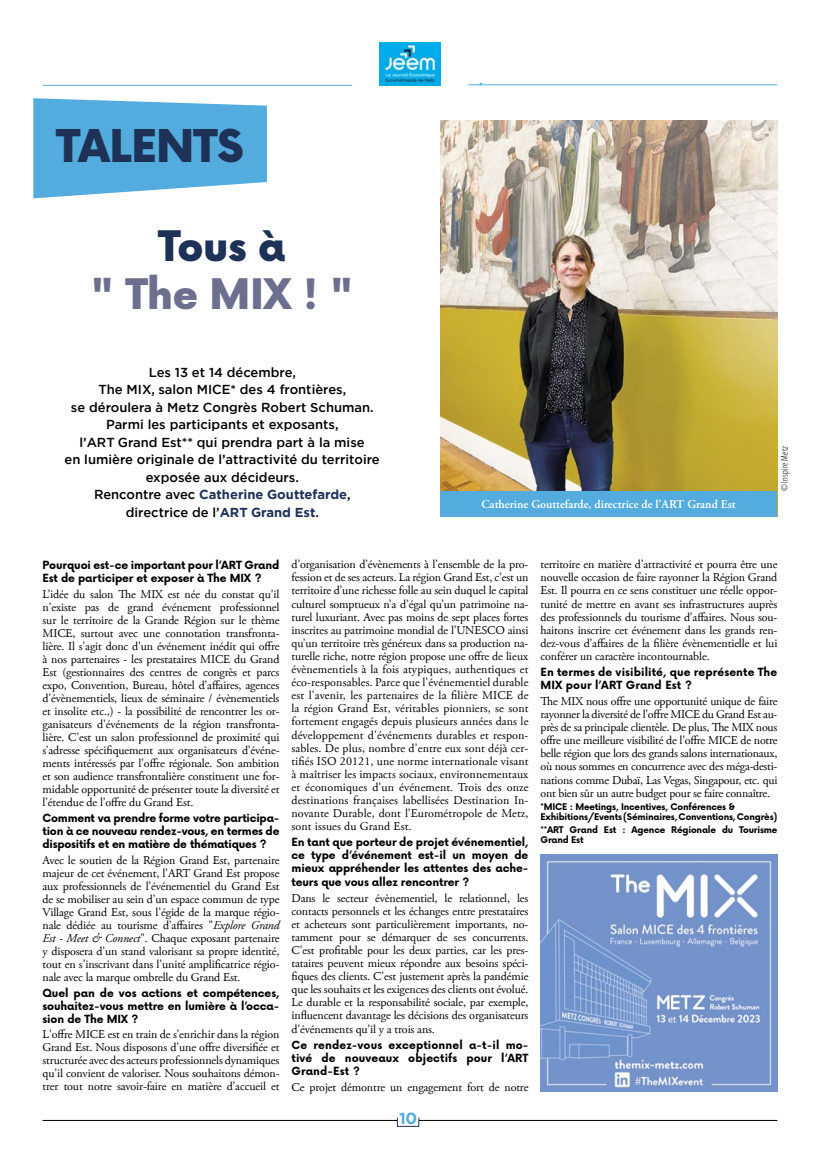
<style>
.page{position:relative;width:820px;height:1163px;background:#fff}
.page>*{position:absolute;margin:0;border:0;box-sizing:border-box;transform-origin:0 0}
.t1{font:900 44px "Now";letter-spacing:-.01em;color:#1e3258}
.t2{font:900 41px "Now";letter-spacing:-.01em;color:#6d6f8e}
.t3{font:900 41px "Now";color:#1e3258}
.t4{font:700 16px "Gotham";color:#53acdd}
.t5{font:500 13px/17.5px "Gotham";color:#000;text-align:center}
.t6{font:12px/13.1px "Adobe Garamond Pro";letter-spacing:-.01em;color:#000;text-align:justify}
.t7{font:600 12px "Adobe Garamond Pro";color:#fff}
.t8{font:700 11px/13px "Now";letter-spacing:-.01em;color:#000;text-align:justify}
.t9{font:700 11px/13.1px "Now";letter-spacing:.01em;color:#000}
.t10{font:300 condensed 10px "Myriad Pro";letter-spacing:.02em;color:#000}
.t11{font:700 9px/10.1px "Now";letter-spacing:-.02em;color:#000}
.s1{font-weight:700;color:#1e3258}
.s2{font-style:italic}
</style>
<div class="page">
<hr style="left:43px;top:1120px;width:734px;height:1px;background:#000">
<div style="left:397px;top:1117px;width:22px;height:9px;background:#fff"></div>
<img style="left:440px;top:120px;width:337px;height:396px">
<svg style="left:33px;top:98px;width:234px;height:100px;background:#67b5e1"></svg>
<hr style="left:468px;top:85px;width:309px;height:1px;background:#53acdd">
<hr style="left:43px;top:85px;width:309px;height:1px;background:#53acdd">
<img style="left:379px;top:43px;width:61px;height:43px">
<div style="left:440px;top:491px;width:336px;height:25px;background:#53acdd"></div>
<img style="left:540px;top:854px;width:237px;height:236px">
<h1 class="t1" style="left:56px;top:114px;width:189px">TALENTS</h1>
<h2 class="t3" style="left:158px;top:216px;width:129px">Tous à</h2>
<h2 class="t2" style="left:90px;top:264px;width:264px">" The MIX ! "</h2>
<p class="t5" style="left:64px;top:363px;width:316px">Les 13 et 14 décembre,<br>The MIX, salon MICE* des 4 frontières,<br>se déroulera à Metz Congrès Robert Schuman.<br>Parmi les participants et exposants,<br>l’ART Grand Est** qui prendra part à la mise<br>en lumière originale de l’attractivité du territoire exposée aux décideurs.<br>Rencontre avec <span class="s1">Catherine Gouttefarde</span>, directrice de l’<span class="s1">ART Grand Est</span>.</p>
<p class="t7" style="left:481px;top:497px;width:256px">Catherine Gouttefarde, directrice de l’ART Grand Est</p>
<p class="t10" style="left:778px;top:491px;width:47px;rotate:-90deg">© Inspire Metz</p>
<p class="t8" style="left:43px;top:558px;width:238px">Pourquoi est-ce important pour l’ART Grand<br>Est de participer et exposer à The MIX ?</p>
<p class="t6" style="left:43px;top:588px;width:238px">L’idée du salon The MIX est née du constat qu'il n'existe pas de grand événement professionnel sur le territoire de la Grande Région sur le thème MICE, surtout avec une connotation transfronta&shy;lière. Il s'agit donc d'un événement inédit qui offre à nos partenaires - les prestataires MICE du Grand Est (gestionnaires des centres de congrès et parcs expo, Convention, Bureau, hôtel d’affaires, agences d'évènementiels, lieux de séminaire / évènementiels et insolite etc.,) - la possibilité de rencontrer les or&shy;ganisateurs d'événements de la région transfronta&shy;lière. C’est un salon professionnel de proximité qui s’adresse spécifiquement aux organisateurs d’événe&shy;ments intéressés par l’offre régionale. Son ambition et son audience transfrontalière constituent une for&shy;midable opportunité de présenter toute la diversité et l’étendue de l’offre du Grand Est.</p>
<p class="t8" style="left:43px;top:810px;width:238px">Comment va prendre forme votre participa&shy;tion à ce nouveau rendez-vous, en termes de dispositifs et en matière de thématiques ?</p>
<p class="t6" style="left:43px;top:853px;width:238px">Avec le soutien de la Région Grand Est, partenaire majeur de cet événement, l’ART Grand Est propose aux professionnels de l’événementiel du Grand Est de se mobiliser au sein d’un espace commun de type Village Grand Est, sous l'égide de la marque régio&shy;nale dédiée au tourisme d’affaires "<span class="s2">Explore Grand Est - Meet &amp; Connect</span>". Chaque exposant partenaire y disposera d'un stand valorisant sa propre identité, tout en s'inscrivant dans l'unité amplificatrice régio&shy;nale avec la marque ombrelle du Grand Est.</p>
<p class="t8" style="left:43px;top:985px;width:238px">Quel pan de vos actions et compétences, souhaitez-vous mettre en lumière à l’occa&shy;sion de The MIX ?</p>
<p class="t6" style="left:43px;top:1028px;width:238px">L'offre MICE est en train de s’enrichir dans la région Grand Est. Nous disposons d'une offre diversifiée et structurée avec des acteurs professionnels dynamiques qu'il convient de valoriser. Nous souhaitons démon&shy;trer tout notre savoir-faire en matière d’accueil et</p>
<p class="t6" style="left:291px;top:558px;width:238px">d’organisation d’évènements à l’ensemble de la pro&shy;fession et de ses acteurs. La région Grand Est, c’est un territoire d’une richesse folle au sein duquel le capital culturel somptueux n’a d’égal qu’un patrimoine na&shy;turel luxuriant. Avec pas moins de sept places fortes inscrites au patrimoine mondial de l’UNESCO ainsi qu’un territoire très généreux dans sa production na&shy;turelle riche, notre région propose une offre de lieux évènementiels à la fois atypiques, authentiques et éco-responsables. Parce que l'événementiel durable est l'avenir, les partenaires de la filière MICE de la région Grand Est, véritables pionniers, se sont fortement engagés depuis plusieurs années dans le développement d'événements durables et respon&shy;sables. De plus, nombre d'entre eux sont déjà cer&shy;tifiés ISO 20121, une norme internationale visant à maîtriser les impacts sociaux, environnementaux et économiques d'un événement. Trois des onze destinations françaises labellisées Destination In&shy;novante Durable, dont l’Eurométropole de Metz, sont issues du Grand Est.</p>
<p class="t8" style="left:291px;top:835px;width:238px">En tant que porteur de projet événementiel, ce type d’événement est-il un moyen de mieux appréhender les attentes des ache&shy;teurs que vous allez rencontrer ?</p>
<p class="t6" style="left:291px;top:891px;width:238px">Dans le secteur évènementiel, le relationnel, les contacts personnels et les échanges entre prestataires et acheteurs sont particulièrement importants, no&shy;tamment pour se démarquer de ses concurrents.<br>C'est profitable pour les deux parties, car les pres&shy;tataires peuvent mieux répondre aux besoins spéci&shy;fiques des clients. C'est justement après la pandémie que les souhaits et les exigences des clients ont évolué.<br>Le durable et la responsabilité sociale, par exemple, influencent davantage les décisions des organisateurs d'événements qu'il y a trois ans.</p>
<p class="t8" style="left:291px;top:1037px;width:238px">Ce rendez-vous exceptionnel a-t-il mo&shy;tivé de nouveaux objectifs pour l’ART Grand-Est ?</p>
<p class="t6" style="left:291px;top:1080px;width:238px">Ce projet démontre un engagement fort de notre</p>
<h3 class="t4" style="left:399px;top:1107px;width:19px">10</h3>
<p class="t6" style="left:540px;top:558px;width:238px">territoire en matière d’attractivité et pourra être une nouvelle occasion de faire rayonner la Région Grand Est. Il pourra en ce sens constituer une réelle oppor&shy;tunité de mettre en avant ses infrastructures auprès des professionnels du tourisme d’affaires. Nous sou&shy;haitons inscrire cet événement dans les grands ren&shy;dez-vous d’affaires de la filière évènementielle et lui conférer un caractère incontournable.</p>
<p class="t9" style="left:540px;top:665px;width:238px">En termes de visibilité, que représente The<br>MIX pour l’ART Grand Est ?</p>
<p class="t6" style="left:540px;top:695px;width:238px">The MIX nous offre une opportunité unique de faire rayonner la diversité de l'offre MICE du Grand Est au&shy;près de sa principale clientèle. De plus, The MIX nous offre une meilleure visibilité de l'offre MICE de notre belle région que lors des grands salons internationaux, où nous sommes en concurrence avec des méga-desti&shy;nations comme Dubaï, Las Vegas, Singapour, etc. qui ont bien sûr un autre budget pour se faire connaître.</p>
<p class="t11" style="left:540px;top:800px;width:238px">*MICE : Meetings, Incentives, Conférences &amp;<br>Exhibitions/Events (Séminaires, Conventions, Congrès)</p>
<p class="t11" style="left:540px;top:823px;width:238px">**ART Grand Est : Agence Régionale du Tourisme<br>Grand Est</p>
</div>
